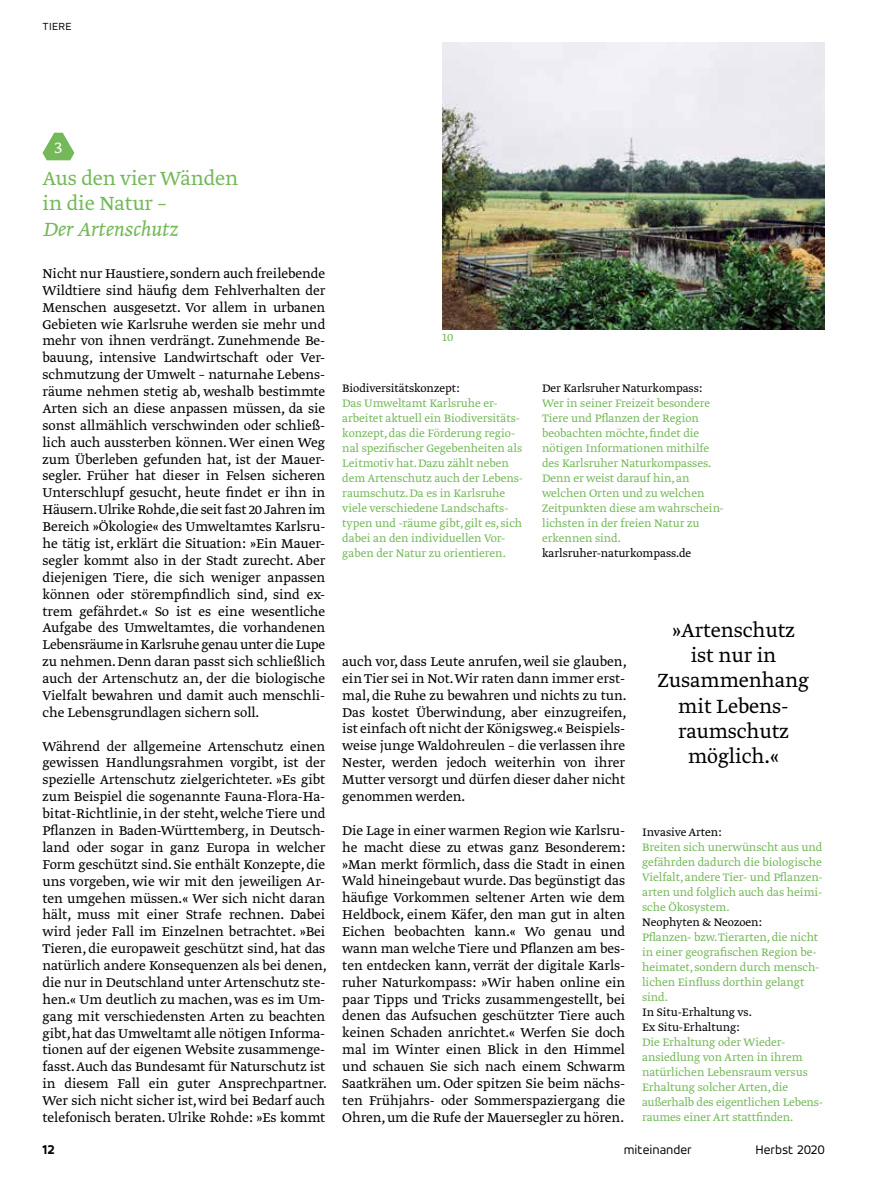
<style>
.page{position:relative;width:893px;height:1191px;background:#fff}
.page>*{position:absolute;margin:0;border:0;box-sizing:border-box;transform-origin:0 0}
.t1{font:22.5px/25.3px "Greta Text Pro Light Plus";color:#000;text-align:center}
.t2{font:22.5px/25.3px "Greta Text Pro Light Plus";color:#74b959}
.t3{font:22.5px "Greta Text Pro Light Ita Plus";color:#74b959}
.t4{font:18.75px "Greta Text Pro Light Plus";color:#fff}
.t5{font:15px/16.8px "Greta Text Pro Light Plus";color:#000;text-align:justify}
.t6{font:13.5px "Accord Alternate";color:#000}
.t7{font:700 expanded 13.5px "Accord Alternate";color:#000}
.t8{font:12.75px/15px "Greta Text Pro Light Plus";color:#74b959}
.t9{font:12.75px/15px "Greta Text Pro Light Plus";color:#000}
.t10{font:11.25px "Accord Alternate";letter-spacing:.025em;color:#000}
</style>
<div class="page">
<img style="left:442px;top:43px;width:383px;height:287px">
<svg style="left:43px;top:133px;width:31px;height:27px"></svg>
<p class="t10" style="left:43px;top:19px;width:30px">TIERE</p>
<p class="t4" style="left:55px;top:136px;width:9px">3</p>
<h1 class="t2" style="left:43px;top:166px;width:197px">Aus den vier Wänden in die Natur –</h1>
<h1 class="t3" style="left:43px;top:215px;width:137px">Der Artenschutz</h1>
<p class="t5" style="left:43px;top:266px;width:284px">Nicht nur Haustiere, sondern auch freilebende Wildtiere sind häufig dem Fehlverhalten der Menschen ausgesetzt. Vor allem in urbanen Gebieten wie Karlsruhe werden sie mehr und mehr von ihnen verdrängt. Zunehmende Be&shy;bauung, intensive Landwirtschaft oder Ver&shy;schmutzung der Umwelt – naturnahe Lebens&shy;räume nehmen stetig ab, weshalb bestimmte Arten sich an diese anpassen müssen, da sie sonst allmählich verschwinden oder schließ&shy;lich auch aussterben können. Wer einen Weg zum Überleben gefunden hat, ist der Mauer&shy;segler. Früher hat dieser in Felsen sicheren Unterschlupf gesucht, heute findet er ihn in Häusern.Ulrike Rohde,die seit fast 20 Jahren im Bereich »Ökologie« des Umweltamtes Karlsru&shy;he tätig ist, erklärt die Situation: »Ein Mauer&shy;segler kommt also in der Stadt zurecht. Aber diejenigen Tiere, die sich weniger anpassen können oder störempfindlich sind, sind ex&shy;trem gefährdet.« So ist es eine wesentliche Aufgabe des Umweltamtes, die vorhandenen Lebensräume in Karlsruhe genau unter die Lupe zu nehmen. Denn daran passt sich schließlich auch der Artenschutz an, der die biologische Vielfalt bewahren und damit auch menschli&shy;che Lebensgrundlagen sichern soll.</p>
<p class="t5" style="left:43px;top:738px;width:286px">Während der allgemeine Artenschutz einen gewissen Handlungsrahmen vorgibt, ist der spezielle Artenschutz zielgerichteter. »Es gibt zum Beispiel die sogenannte Fauna-Flora-Ha&shy;bitat-Richtlinie, in der steht, welche Tiere und Pflanzen in Baden-Württemberg, in Deutsch&shy;land oder sogar in ganz Europa in welcher Form geschützt sind. Sie enthält Konzepte, die uns vorgeben, wie wir mit den jeweiligen Ar&shy;ten umgehen müssen.« Wer sich nicht daran hält, muss mit einer Strafe rechnen. Dabei wird jeder Fall im Einzelnen betrachtet. »Bei Tieren, die europaweit geschützt sind, hat das natürlich andere Konsequenzen als bei denen, die nur in Deutschland unter Artenschutz ste&shy;hen.« Um deutlich zu machen, was es im Um&shy;gang mit verschiedensten Arten zu beachten gibt, hat das Umweltamt alle nötigen Informa&shy;tionen auf der eigenen Website zusammenge&shy;fasst. Auch das Bundesamt für Naturschutz ist in diesem Fall ein guter Ansprechpartner.<br>Wer sich nicht sicher ist, wird bei Bedarf auch telefonisch beraten. Ulrike Rohde: »Es kommt</p>
<p class="t7" style="left:43px;top:1141px;width:14px">12</p>
<p class="t8" style="left:442px;top:330px;width:13px">10</p>
<p class="t9" style="left:342px;top:381px;width:119px">Biodiversitätskonzept:</p>
<p class="t8" style="left:342px;top:396px;width:182px">Das Umweltamt Karlsruhe er&shy;arbeitet aktuell ein Biodiversitäts&shy;konzept, das die Förderung regio&shy;nal spezifischer Gegebenheiten als Leitmotiv hat. Dazu zählt neben dem Artenschutz auch der Lebens&shy;raumschutz. Da es in Karlsruhe viele verschiedene Landschafts&shy;typen und -räume gibt, gilt es, sich dabei an den individuellen Vor&shy;gaben der Natur zu orientieren.</p>
<p class="t9" style="left:542px;top:381px;width:161px">Der Karlsruher Naturkompass:</p>
<p class="t8" style="left:542px;top:396px;width:183px">Wer in seiner Freizeit besondere<br>Tiere und Pflanzen der Region beobachten möchte, findet die nötigen Informationen mithilfe des Karlsruher Naturkompasses.<br>Denn er weist darauf hin, an welchen Orten und zu welchen<br>Zeitpunkten diese am wahrschein&shy;lichsten in der freien Natur zu erkennen sind.</p>
<p class="t9" style="left:542px;top:546px;width:151px">karlsruher-naturkompass.de</p>
<p class="t5" style="left:342px;top:653px;width:286px">auch vor, dass Leute anrufen, weil sie glauben, ein Tier sei in Not. Wir raten dann immer erst&shy;mal, die Ruhe zu bewahren und nichts zu tun.<br>Das kostet Überwindung, aber einzugreifen, ist einfach oft nicht der Königsweg.« Beispiels&shy;weise junge Waldohreulen – die verlassen ihre Nester, werden jedoch weiterhin von ihrer Mutter versorgt und dürfen dieser daher nicht genommen werden.</p>
<p class="t5" style="left:342px;top:822px;width:284px">Die Lage in einer warmen Region wie Karlsru&shy;he macht diese zu etwas ganz Besonderem: »Man merkt förmlich, dass die Stadt in einen Wald hineingebaut wurde. Das begünstigt das häufige Vorkommen seltener Arten wie dem Heldbock, einem Käfer, den man gut in alten Eichen beobachten kann.« Wo genau und wann man welche Tiere und Pflanzen am bes&shy;ten entdecken kann, verrät der digitale Karls&shy;ruher Naturkompass: »Wir haben online ein paar Tipps und Tricks zusammengestellt, bei denen das Aufsuchen geschützter Tiere auch keinen Schaden anrichtet.« Werfen Sie doch mal im Winter einen Blick in den Himmel und schauen Sie sich nach einem Schwarm Saatkrähen um. Oder spitzen Sie beim nächs&shy;ten Frühjahrs- oder Sommerspaziergang die Ohren, um die Rufe der Mauersegler zu hören.</p>
<h1 class="t1" style="left:658px;top:618px;width:153px">»Artenschutz ist nur in<br>Zusammenhang mit Lebens&shy;raumschutz möglich.«</h1>
<p class="t9" style="left:642px;top:825px;width:81px">Invasive Arten:</p>
<p class="t8" style="left:642px;top:840px;width:182px;text-align:justify">Breiten sich unerwünscht aus und gefährden dadurch die biologische Vielfalt, andere Tier- und Pflanzen&shy;arten und folglich auch das heimi&shy;sche Ökosystem.</p>
<p class="t9" style="left:642px;top:915px;width:121px">Neophyten &amp; Neozoen:</p>
<p class="t8" style="left:642px;top:930px;width:179px">Pflanzen- bzw. Tierarten, die nicht in einer geografischen Region be&shy;heimatet, sondern durch mensch&shy;lichen Einfluss dorthin gelangt sind.</p>
<p class="t9" style="left:642px;top:1005px;width:111px">In Situ-Erhaltung vs.<br>Ex Situ-Erhaltung:</p>
<p class="t8" style="left:642px;top:1035px;width:182px">Die Erhaltung oder Wieder&shy;ansiedlung von Arten in ihrem natürlichen Lebensraum versus<br>Erhaltung solcher Arten, die außerhalb des eigentlichen Lebens&shy;raumes einer Art stattfinden.</p>
<p class="t6" style="left:624px;top:1141px;width:69px">miteinander</p>
<p class="t6" style="left:755px;top:1141px;width:71px">Herbst 2020</p>
</div>
